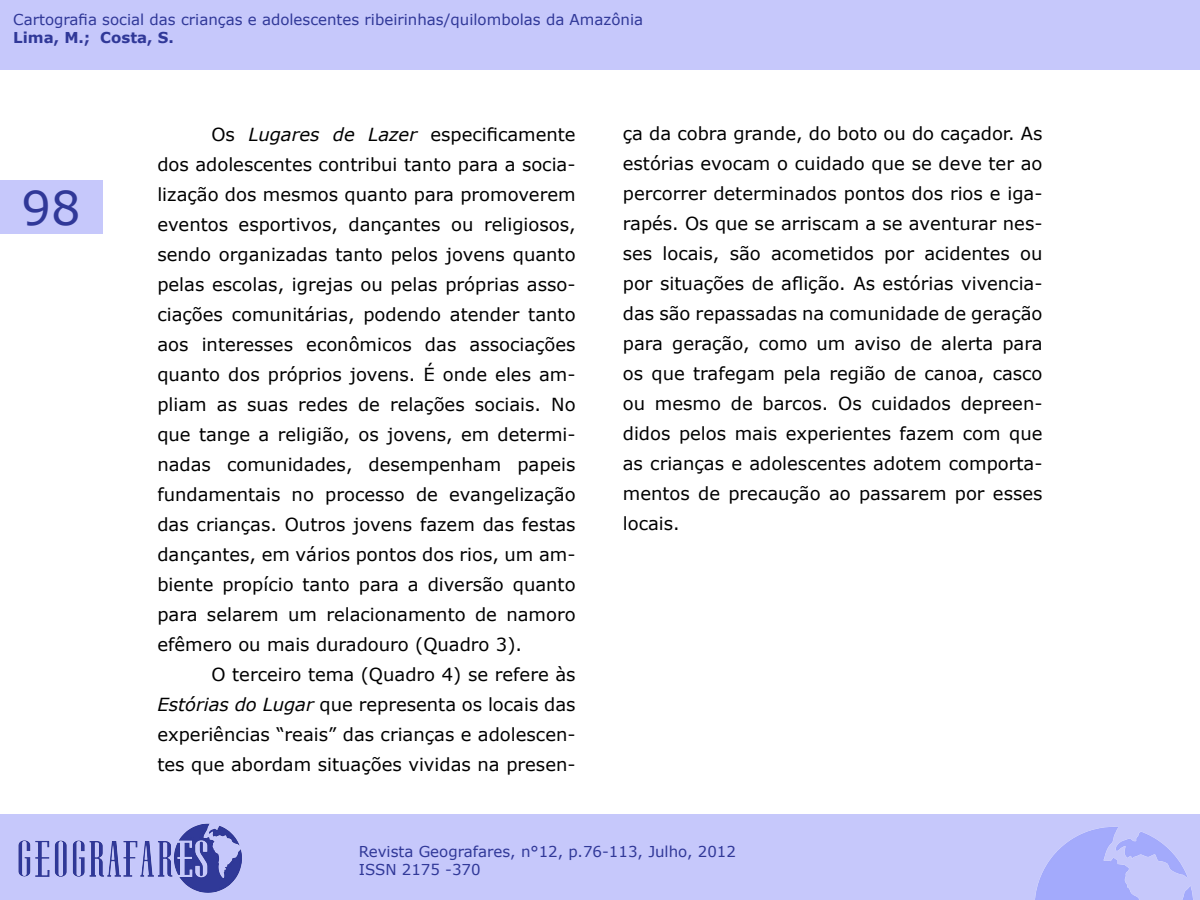
<style>
.page{position:relative;width:1200px;height:900px;background:#fff}
.page>*{position:absolute;margin:0;border:0;box-sizing:border-box;transform-origin:0 0}
.t1{font:46.5px "Verdana";color:#303898}
.t2{font:18px/30px "Verdana";color:#000;text-align:justify}
.t3{font:15px/18px "Verdana";color:#303898}
.t4{font:700 15px "Verdana";color:#303898}
.s1{font-style:italic}
</style>
<div class="page">
<div style="left:0;top:180px;width:102px;height:54px;background:#c6c8fb"></div>
<div style="left:0;top:814px;width:1200px;height:86px;background:#c6c8fb"></div>
<img style="left:18px;top:823px;width:224px;height:70px">
<img style="left:1035px;top:827px;width:158px;height:73px">
<div style="left:0;top:0;width:1200px;height:69px;background:#c6c8fb"></div>
<p class="t3" style="left:13px;top:11px;width:631px">Cartografia social das crianças e adolescentes ribeirinhas/quilombolas da Amazônia</p>
<p class="t4" style="left:13px;top:27px;width:162px">Lima, M .; Costa, S.</p>
<h1 class="t1" style="left:22px;top:176px;width:61px">98</h1>
<p class="t2" style="left:157px;top:119px;width:420px;text-indent:54px">Os <span class="s1">Lugares de Lazer</span> especificamente dos adolescentes contribui tanto para a socia&shy;lização dos mesmos quanto para promoverem eventos esportivos, dançantes ou religiosos, sendo organizadas tanto pelos jovens quanto pelas escolas, igrejas ou pelas próprias asso&shy;ciações comunitárias, podendo atender tanto aos interesses econômicos das associações quanto dos próprios jovens. É onde eles am&shy;pliam as suas redes de relações sociais. No que tange a religião, os jovens, em determi&shy;nadas comunidades, desempenham papeis fundamentais no processo de evangelização das crianças. Outros jovens fazem das festas dançantes, em vários pontos dos rios, um am&shy;biente propício tanto para a diversão quanto para selarem um relacionamento de namoro efêmero ou mais duradouro (Quadro 3).</p>
<p class="t2" style="left:157px;top:659px;width:420px;text-indent:54px">O terceiro tema (Quadro 4) se refere às <span class="s1">Estórias do Lugar</span> que representa os locais das experiências “reais” das crianças e adolescen&shy;tes que abordam situações vividas na presen-</p>
<p class="t2" style="left:623px;top:118px;width:421px">ça da cobra grande, do boto ou do caçador. As estórias evocam o cuidado que se deve ter ao percorrer determinados pontos dos rios e iga&shy;rapés. Os que se arriscam a se aventurar nes&shy;ses locais, são acometidos por acidentes ou por situações de aflição. As estórias vivencia&shy;das são repassadas na comunidade de geração para geração, como um aviso de alerta para os que trafegam pela região de canoa, casco ou mesmo de barcos. Os cuidados depreen&shy;didos pelos mais experientes fazem com que as crianças e adolescentes adotem comporta&shy;mentos de precaução ao passarem por esses locais.</p>
<p class="t3" style="left:359px;top:843px;width:379px">Revista Geografares, n°12, p.76-113, Julho, 2012<br>ISSN 2175 -370</p>
</div>
